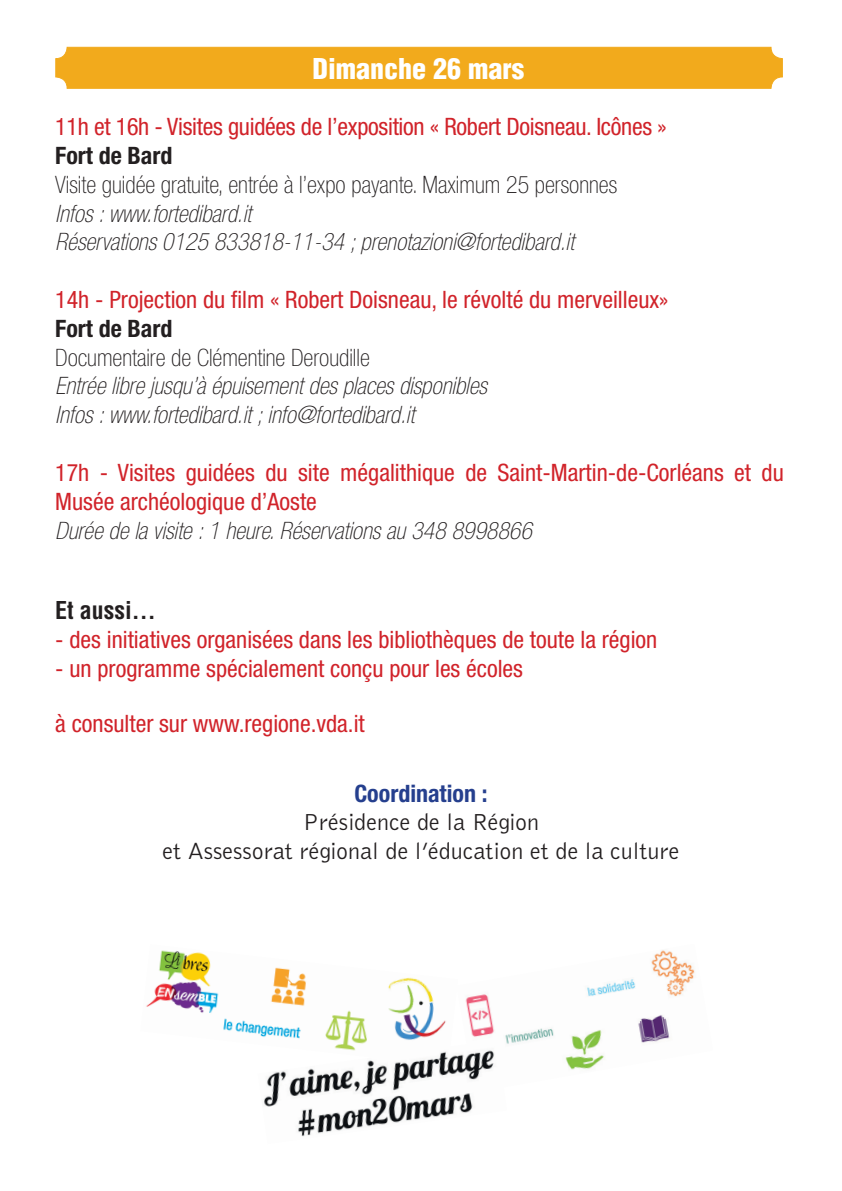
<style>
.page{position:relative;width:842px;height:1191px;background:#fff}
.page>*{position:absolute;margin:0;border:0;box-sizing:border-box;transform-origin:0 0}
.t1{font:900 condensed 28px "Helvetica";color:#fff}
.t2{font:condensed 24px/28.8px "Helvetica Neue";color:#d1232a}
.t3{font:italic 100 condensed 24px/28.8px "Helvetica Neue";color:#231f20}
.t4{font:100 condensed 24px "Helvetica Neue";color:#231f20}
.t5{font:300 24px/28.8px "Bell Gothic";color:#231f20;text-align:center}
.t6{font:700 condensed 24px "Helvetica Neue";color:#231f20}
.t7{font:700 condensed 24px "Helvetica Neue";color:#253f8e}
.t8{font:700 condensed 24px "Helvetica";color:#231f20}
</style>
<div class="page">
<div style="left:56px;top:47px;width:726px;height:41px;background:#f2aa1c;border-radius:11px"></div>
<div style="left:55px;top:47px;width:728px;height:42px;border:1px solid #f2aa1c;border-radius:11px"></div>
<img style="left:146px;top:950px;width:300px;height:90px">
<img style="left:465px;top:950px;width:230px;height:120px">
<img style="left:264px;top:1040px;width:243px;height:97px">
<p class="t1" style="left:313px;top:51px;width:213px">Dimanche 26 mars</p>
<p class="t2" style="left:55px;top:112px;width:613px">11h et 16h - Visites guidées de l’exposition « Robert Doisneau. Icônes »</p>
<p class="t6" style="left:55px;top:141px;width:119px">Fort de Bard</p>
<p class="t4" style="left:55px;top:171px;width:563px">Visite guidée gratuite, entrée à l’expo payante. Maximum 25 personnes</p>
<p class="t3" style="left:55px;top:199px;width:520px">Infos : www.fortedibard.it<br>Réservations 0125 833818-11-34 ; prenotazioni@fortedibard.it</p>
<p class="t2" style="left:55px;top:285px;width:615px">14h - Projection du film « Robert Doisneau, le révolté du merveilleux»</p>
<p class="t6" style="left:55px;top:314px;width:119px">Fort de Bard</p>
<p class="t4" style="left:55px;top:344px;width:316px">Documentaire de Clémentine Deroudille</p>
<p class="t3" style="left:55px;top:371px;width:433px">Entrée libre jusqu’à épuisement des places disponibles<br>Infos : www.fortedibard.it ; info@fortedibard.it</p>
<p class="t2" style="left:55px;top:458px;width:730px">17h - Visites guidées du site mégalithique de Saint-Martin-de-Corléans et du<br>Musée archéologique d’Aoste</p>
<p class="t3" style="left:55px;top:515px;width:478px">Durée de la visite : 1 heure. Réservations au 348 8998866</p>
<p class="t8" style="left:55px;top:595px;width:102px">Et aussi…</p>
<p class="t2" style="left:55px;top:624px;width:604px">- des initiatives organisées dans les bibliothèques de toute la région</p>
<p class="t2" style="left:55px;top:653px;width:469px">- un programme spécialement conçu pour les écoles</p>
<p class="t2" style="left:55px;top:708px;width:311px">à consulter sur www.regione.vda.it</p>
<p class="t7" style="left:354px;top:778px;width:135px">Coordination :</p>
<p class="t5" style="left:162px;top:808px;width:518px">Présidence de la Région<br>et Assessorat régional de l’éducation et de la culture</p>
</div>
